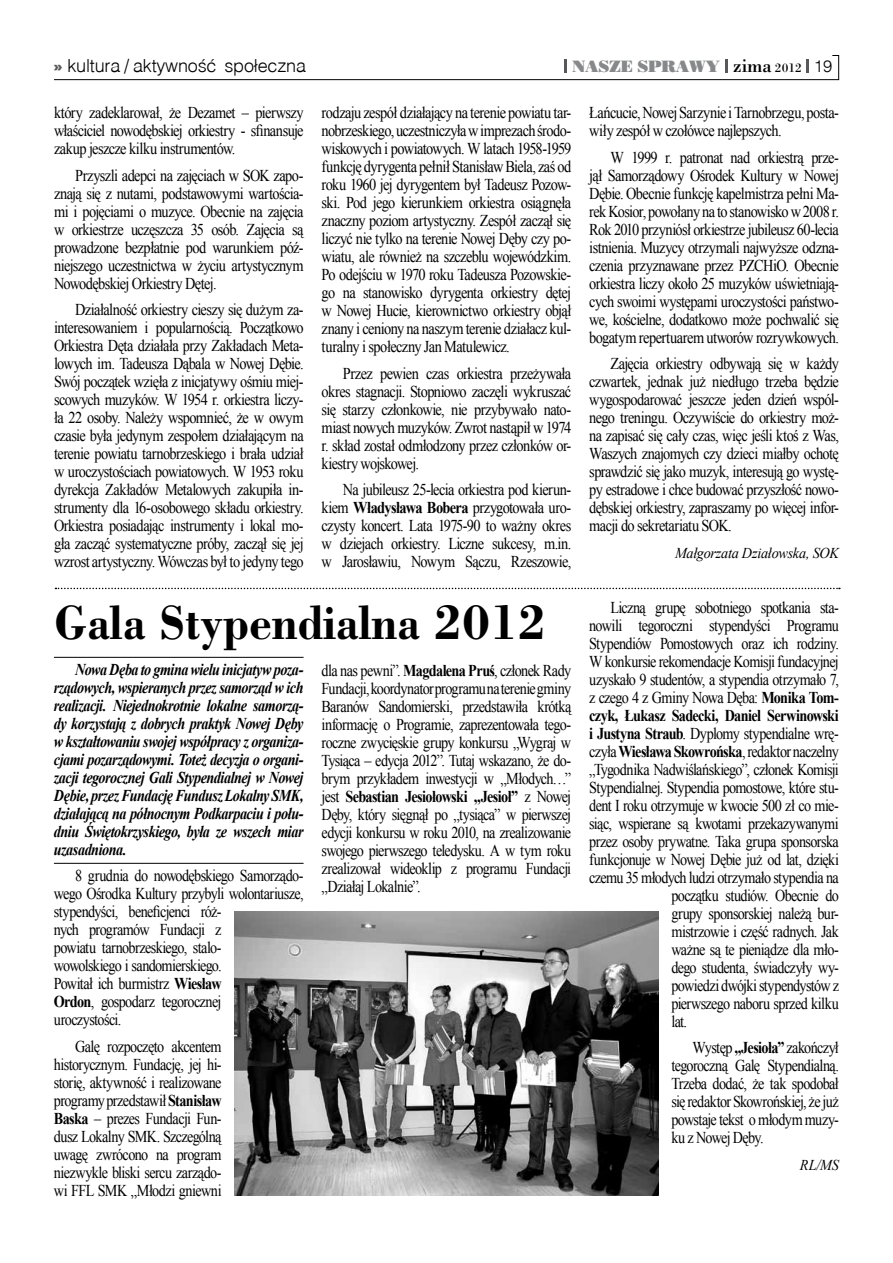
<style>
.page{position:relative;width:893px;height:1263px;background:#fff}
.page>*{position:absolute;margin:0;border:0;box-sizing:border-box;transform-origin:0 0}
.t1{font:700 45px "Bodoni PL";color:#000;scale:.91 1}
.t2{font:300 18px "Switzerland";letter-spacing:-.01em;color:#000}
.t3{font:16.5px/18px "Times New Roman";letter-spacing:-.04em;color:#000;text-align:justify;scale:.87 1}
.t4{font:16.5px/18px "Times New Roman";letter-spacing:-.04em;color:#000;text-align:justify;scale:.86 1}
.t5{font:italic 700 16.5px/18px "Times New Roman";letter-spacing:-.035em;color:#000;text-align:justify;scale:.86 1}
.t6{font:700 16.5px "Times New Roman";letter-spacing:-.045em;color:#000;scale:.86 1}
.t7{font:16.5px "Bodnoff";letter-spacing:-.02em;color:#87888a}
.t8{font:italic 15px "Times New Roman";letter-spacing:-.02em;color:#000;scale:.95 1}
.s1{font-family:"Switzerland Inserat";font-weight:400;font-size:19.5px;color:#58585a}
.s2{font-family:"Bodoni PL";font-size:18px;color:#000}
.s3{font-family:"Bodoni PL";font-size:12px;color:#000}
.s4{font-family:"Switzerland";font-weight:300;color:#000}
.s5{font-weight:700}
</style>
<div class="page">
<svg style="left:54px;top:55px;width:785px;height:25px"></svg>
<svg style="left:55px;top:588px;width:785px;height:1px"></svg>
<hr style="left:54px;top:657px;width:250px;height:1px;background:#000">
<hr style="left:54px;top:863px;width:250px;height:1px;background:#000">
<img style="left:234px;top:912px;width:425px;height:284px">
<p class="t2" style="left:53px;top:55px;width:254px"><span class="s1">»</span> kultura / aktywność społeczna</p>
<p class="t7" style="left:572px;top:57px;width:261px">NASZE SPRAWY <span class="s2">zima</span> <span class="s3">2012</span> <span class="s4">19</span></p>
<p class="t3" style="left:54px;top:104px;width:288px">który zadeklarował, że Dezamet – pierwszy właściciel nowodębskiej orkiestry - sfinansuje zakup jeszcze kilku instrumentów.</p>
<p class="t3" style="left:54px;top:166px;width:288px;text-indent:21px">Przyszli adepci na zajęciach w SOK zapo&shy;znają się z nutami, podstawowymi wartościa&shy;mi i pojęciami o muzyce. Obecnie na zajęcia w orkiestrze uczęszcza 35 osób. Zajęcia są prowadzone bezpłatnie pod warunkiem póź&shy;niejszego uczestnictwa w życiu artystycznym Nowodębskiej Orkiestry Dętej.</p>
<p class="t3" style="left:54px;top:301px;width:289px;text-indent:21px">Działalność orkiestry cieszy się dużym za&shy;interesowaniem i popularnością. Początkowo Orkiestra Dęta działała przy Zakładach Meta&shy;lowych im. Tadeusza Dąbala w Nowej Dębie.<br>Swój początek wzięła z inicjatywy ośmiu miej&shy;scowych muzyków. W 1954 r. orkiestra liczy&shy;ła 22 osoby. Należy wspomnieć, że w owym czasie była jedynym zespołem działającym na terenie powiatu tarnobrzeskiego i brała udział w uroczystościach powiatowych. W 1953 roku dyrekcja Zakładów Metalowych zakupiła in&shy;strumenty dla 16-osobowego składu orkiestry.<br>Orkiestra posiadając instrumenty i lokal mo&shy;gła zacząć systematyczne próby, zaczął się jej wzrost artystyczny. Wówczas był to jedyny tego</p>
<p class="t3" style="left:322px;top:104px;width:289px">rodzaju zespół działający na terenie powiatu tar&shy;nobrzeskiego, uczestniczyła w imprezach środo&shy;wiskowych i powiatowych. W latach 1958‑1959 funkcję dyrygenta pełnił Stanisław Biela, zaś od roku 1960 jej dyrygentem był Tadeusz Pozow&shy;ski. Pod jego kierunkiem orkiestra osiągnęła znaczny poziom artystyczny. Zespół zaczął się liczyć nie tylko na terenie Nowej Dęby czy po&shy;wiatu, ale również na szczeblu wojewódzkim.<br>Po odejściu w 1970 roku Tadeusza Pozowskie&shy;go na stanowisko dyrygenta orkiestry dętej w Nowej Hucie, kierownictwo orkiestry objął znany i ceniony na naszym terenie działacz kul&shy;turalny i społeczny Jan Matulewicz.</p>
<p class="t3" style="left:322px;top:364px;width:288px;text-indent:21px">Przez pewien czas orkiestra przeżywała okres stagnacji. Stopniowo zaczęli wykruszać się starzy członkowie, nie przybywało nato&shy;miast nowych muzyków. Zwrot nastąpił w 1974 r. skład został odmłodzony przez członków or&shy;kiestry wojskowej.</p>
<p class="t3" style="left:322px;top:481px;width:288px;text-indent:21px">Na jubileusz 25-lecia orkiestra pod kierun&shy;kiem <span class="s5">Władysława Bobera</span> przygotowała uro&shy;czysty koncert. Lata 1975-90 to ważny okres w dziejach orkiestry. Liczne sukcesy, m.in. w Jarosławiu, Nowym Sączu, Rzeszowie,</p>
<p class="t3" style="left:589px;top:104px;width:288px">Łańcucie, Nowej Sarzynie i Tarnobrzegu, posta&shy;wiły zespół w czołówce najlepszych.</p>
<p class="t3" style="left:589px;top:148px;width:288px;text-indent:21px">W 1999 r. patronat nad orkiestrą prze&shy;jął Samorządowy Ośrodek Kultury w Nowej Dębie. Obecnie funkcję kapelmistrza pełni Ma&shy;rek Kosior, powołany na to stanowisko w 2008 r.<br>Rok 2010 przyniósł orkiestrze jubileusz 60-lecia istnienia. Muzycy otrzymali najwyższe odzna&shy;czenia przyznawane przez PZCHiO. Obecnie orkiestra liczy około 25 muzyków uświetniają&shy;cych swoimi występami uroczystości państwo&shy;we, kościelne, dodatkowo może pochwalić się bogatym repertuarem utworów rozrywkowych.</p>
<p class="t3" style="left:589px;top:355px;width:289px;text-indent:21px">Zajęcia orkiestry odbywają się w każdy czwartek, jednak już niedługo trzeba będzie wygospodarować jeszcze jeden dzień wspól&shy;nego treningu. Oczywiście do orkiestry moż&shy;na zapisać się cały czas, więc jeśli ktoś z Was, Waszych znajomych czy dzieci miałby ochotę sprawdzić się jako muzyk, interesują go wystę&shy;py estradowe i chce budować przyszłość nowo&shy;dębskiej orkiestry, zapraszamy po więcej infor&shy;macji do sekretariatu SOK.</p>
<p class="t8" style="left:675px;top:543px;width:174px">Małgorzata Działowska, SOK</p>
<h1 class="t1" style="left:54px;top:591px;width:543px">Gala Stypendialna 2012</h1>
<p class="t5" style="left:54px;top:660px;width:292px;text-indent:21px">Nowa Dęba to gmina wielu inicjatyw poza&shy;rządowych, wspieranych przez samorząd w ich realizacji. Niejednokrotnie lokalne samorzą&shy;dy korzystają z dobrych praktyk Nowej Dęby w kształtowaniu swojej współpracy z organiza&shy;cjami pozarządowymi. Toteż decyzja o organi&shy;zacji tegorocznej Gali Stypendialnej w Nowej Dębie, przez Fundację Fundusz Lokalny SMK, działającą na północnym Podkarpaciu i połu&shy;dniu Świętokrzyskiego, była ze wszech miar uzasadniona.</p>
<p class="t4" style="left:54px;top:866px;width:292px;text-align:left;text-indent:21px">8 grudnia do nowodębskiego Samorządo&shy;wego Ośrodka Kultury przybyli wolontariusze, stypendyści, beneficjenci róż-<br>nych programów Fundacji z<br>powiatu tarnobrzeskiego, stalo-<br>wowolskiego i sandomierskiego.<br>Powitał ich burmistrz <span class="s5">Wiesław<br>Ordon</span>, gospodarz tegorocznej<br>uroczystości.</p>
<p class="t4" style="left:54px;top:1037px;width:196px;text-indent:21px">Galę rozpoczęto akcentem historycznym. Fundację, jej hi&shy;storię, aktywność i realizowane programy przedstawił <span class="s5">Stanisław Baska</span> – prezes Fundacji Fun&shy;dusz Lokalny SMK. Szczególną uwagę zwrócono na program niezwykle bliski sercu zarządo&shy;wi FFL SMK „Młodzi gniewni</p>
<p class="t4" style="left:322px;top:661px;width:292px">dla nas pewni”. <span class="s5">Magdalena Pruś</span>, członek Rady Fundacji, koordynator programu na terenie gminy Baranów Sandomierski, przedstawiła krótką informację o Programie, zaprezentowała tego&shy;roczne zwycięskie grupy konkursu „Wygraj w Tysiąca – edycja 2012”. Tutaj wskazano, że do&shy;brym przykładem inwestycji w „Młodych…” jest <span class="s5">Sebastian Jesiołowski „Jesioł”</span> z Nowej Dęby, który sięgnął po „tysiąca” w pierwszej edycji konkursu w roku 2010, na zrealizowanie swojego pierwszego teledysku. A w tym roku zrealizował wideoklip z programu Fundacji „Działaj Lokalnie”.</p>
<p class="t4" style="left:610px;top:598px;width:267px">Liczną grupę sobotniego spotkania sta-</p>
<p class="t4" style="left:589px;top:616px;width:292px">nowili tegoroczni stypendyści Programu</p>
<p class="t4" style="left:589px;top:634px;width:292px">Stypendiów Pomostowych oraz ich rodziny.</p>
<p class="t4" style="left:589px;top:652px;width:292px">W konkursie rekomendacje Komisji fundacyjnej</p>
<p class="t4" style="left:589px;top:670px;width:292px">uzyskało 9 studentów, a stypendia otrzymało 7,</p>
<p class="t4" style="left:589px;top:688px;width:292px">z czego 4 z Gminy Nowa Dęba: <span class="s5">Monika Tom-</span></p>
<p class="t6" style="left:589px;top:704px;width:292px">czyk, Łukasz Sadecki, Daniel Serwinowski</p>
<p class="t4" style="left:589px;top:724px;width:292px"><span class="s5">i Justyna Straub</span>. Dyplomy stypendialne wrę-</p>
<p class="t4" style="left:589px;top:742px;width:292px">czyła <span class="s5">Wiesława Skowrońska</span>, redaktor naczelny</p>
<p class="t4" style="left:589px;top:760px;width:292px">„Tygodnika Nadwiślańskiego”, członek Komisji</p>
<p class="t4" style="left:589px;top:778px;width:292px">Stypendialnej. Stypendia pomostowe, które stu-</p>
<p class="t4" style="left:589px;top:796px;width:292px">dent I roku otrzymuje w kwocie 500 zł co mie-</p>
<p class="t4" style="left:589px;top:814px;width:292px">siąc, wspierane są kwotami przekazywanymi</p>
<p class="t4" style="left:589px;top:832px;width:292px">przez osoby prywatne. Taka grupa sponsorska</p>
<p class="t4" style="left:589px;top:850px;width:292px">funkcjonuje w Nowej Dębie już od lat, dzięki</p>
<p class="t4" style="left:589px;top:868px;width:292px">czemu 35 młodych ludzi otrzymało stypendia na</p>
<p class="t4" style="left:671px;top:886px;width:196px">początku studiów. Obecnie do</p>
<p class="t4" style="left:671px;top:904px;width:196px">grupy sponsorskiej należą bur-</p>
<p class="t4" style="left:671px;top:922px;width:196px">mistrzowie i część radnych. Jak</p>
<p class="t4" style="left:671px;top:940px;width:196px">ważne są te pieniądze dla mło-</p>
<p class="t4" style="left:671px;top:958px;width:196px">dego studenta, świadczyły wy-</p>
<p class="t4" style="left:671px;top:976px;width:196px">powiedzi dwójki stypendystów z</p>
<p class="t4" style="left:671px;top:994px;width:196px">pierwszego naboru sprzed kilku</p>
<p class="t4" style="left:671px;top:1012px;width:20px">lat.</p>
<p class="t4" style="left:671px;top:1038px;width:196px;text-indent:21px">Występ <span class="s5">„Jesioła”</span> zakończył tegoroczną Galę Stypendialną.<br>Trzeba dodać, że tak spodobał się redaktor Skowrońskiej, że już powstaje tekst o młodym muzy&shy;ku z Nowej Dęby.</p>
<p class="t8" style="left:800px;top:1154px;width:43px">RL/MS</p>
</div>
